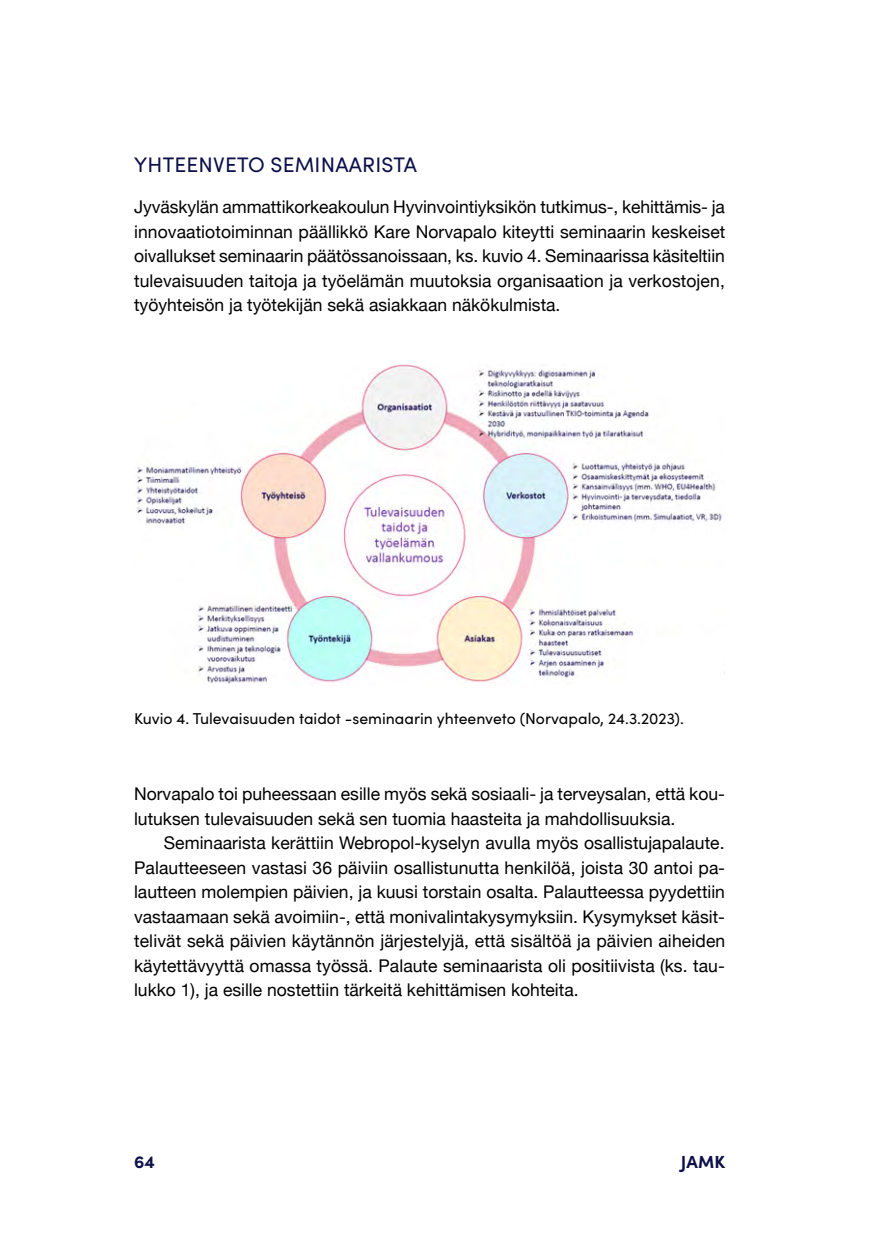
<style>
.page{position:relative;width:874px;height:1241px;background:#fff}
.page>*{position:absolute;margin:0;border:0;box-sizing:border-box;transform-origin:0 0}
.Otsikko_2__yv{font:21px "Sofia Pro";letter-spacing:.01em;color:#0d1049}
.Leipis_sisennys{font:17.5px/24.5px "Helvetica Neue";color:#000;text-align:justify}
.Leipis_otsikon_jälke{font:17.5px/24.5px "Helvetica Neue";color:#000;text-align:justify}
.t1{font:700 17.5px "Sofia Pro";letter-spacing:.01em;color:#0d1049}
.Kuvateksti_taulukon{font:15.75px "Sofia Pro";color:#000}
</style>
<div class="page">
<img style="left:136px;top:364px;width:587px;height:320px">
<div style="left:646px;top:636px;width:77px;height:49px;background:#fff"></div>
<p class="Otsikko_2__yv" style="left:134px;top:149px;width:284px">YHTEENVETO SEMINAARISTA</p>
<p class="Leipis_otsikon_jälke" style="left:134px;top:195px;width:592px">Jyväskylän ammattikorkeakoulun Hyvinvointiyksikön tutkimus-, kehittämis- ja innovaatiotoiminnan päällikkö Kare Norvapalo kiteytti seminaarin keskeiset oivallukset seminaarin päätössanoissaan, ks. kuvio 4. Seminaarissa käsiteltiin tulevaisuuden taitoja ja työelämän muutoksia organisaation ja verkostojen, työyhteisön ja työtekijän sekä asiakkaan näkökulmista.</p>
<p class="Kuvateksti_taulukon" style="left:134px;top:706px;width:551px">Kuvio 4. Tulevaisuuden taidot -seminaarin yhteenveto (Norvapalo, 24.3.2023).</p>
<p class="Leipis_otsikon_jälke" style="left:134px;top:782px;width:592px">Norvapalo toi puheessaan esille myös sekä sosiaali- ja terveysalan, että kou&shy;lutuksen tulevaisuuden sekä sen tuomia haasteita ja mahdollisuuksia.</p>
<p class="Leipis_sisennys" style="left:134px;top:831px;width:592px;text-indent:30px">Seminaarista kerättiin Webropol-kyselyn avulla myös osallistujapalaute.<br>Palautteeseen vastasi 36 päiviin osallistunutta henkilöä, joista 30 antoi pa&shy;lautteen molempien päivien, ja kuusi torstain osalta. Palautteessa pyydettiin vastaamaan sekä avoimiin-, että monivalintakysymyksiin. Kysymykset käsit&shy;telivät sekä päivien käytännön järjestelyjä, että sisältöä ja päivien aiheiden käytettävyyttä omassa työssä. Palaute seminaarista oli positiivista (ks. tau&shy;lukko 1), ja esille nostettiin tärkeitä kehittämisen kohteita.</p>
<p class="t1" style="left:134px;top:1148px;width:22px">64</p>
<p class="t1" style="left:680px;top:1148px;width:46px">JAMK</p>
</div>
